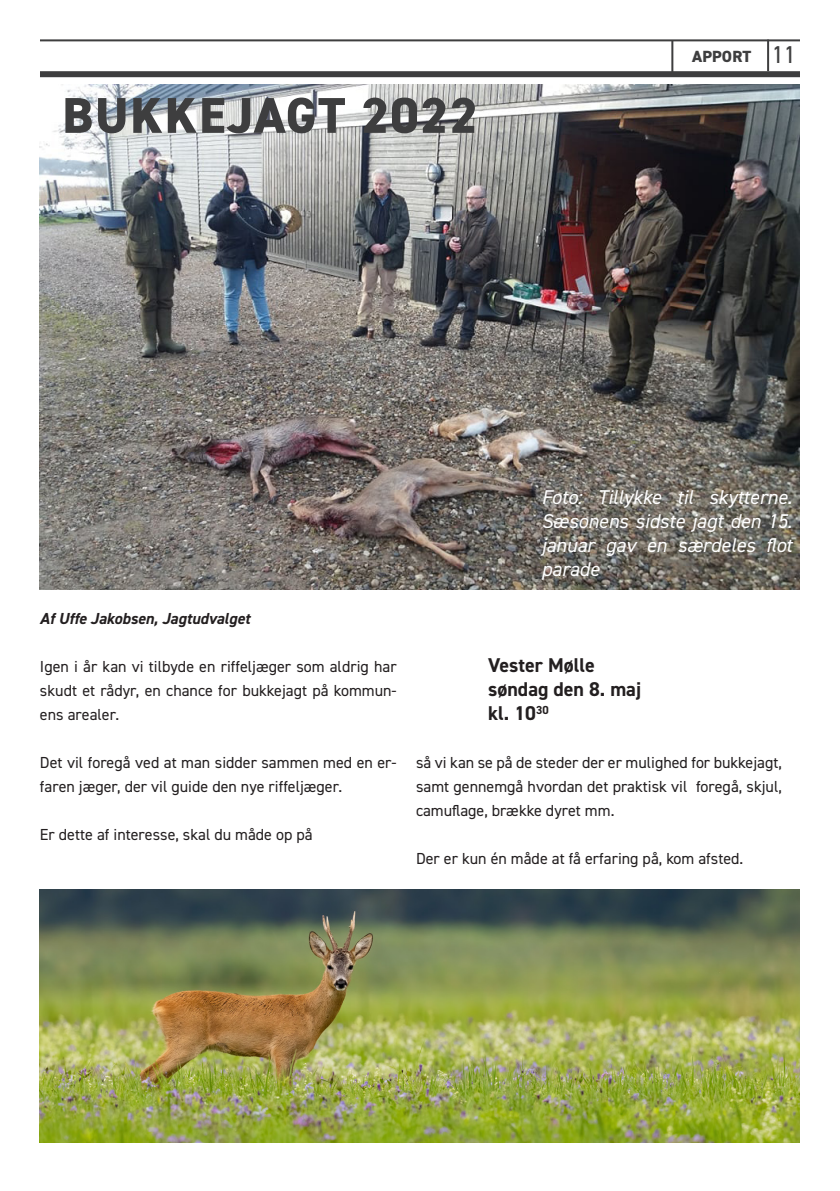
<style>
.page{position:relative;width:840px;height:1191px;background:#fff}
.page>*{position:absolute;margin:0;border:0;box-sizing:border-box;transform-origin:0 0}
._36pt_TITLE{font:800 50.4px "DIN2014";letter-spacing:.025em;color:#3e3e3f}
.Body_intro{font:italic 20px/24px "DIN2014";color:#fff;text-align:justify}
.Body_intro-2{font:700 20px "DIN2014";color:#231f20}
.t1{font:800 16.2px "DIN2014";letter-spacing:.01em;color:#3e3e3f}
.Body_intro-3{font:16px/24px "DIN2014";color:#231f20;text-align:justify}
.Body_intro-4{font:italic 700 16px "DIN2014";color:#231f20}
.s1{font-weight:400;font-size:24.4px}
</style>
<div class="page">
<hr style="left:40px;top:39px;width:759px;height:2px;background:#3e3e3f">
<hr style="left:671px;top:41px;width:2px;height:31px;background:#3e3e3f">
<hr style="left:766px;top:40px;width:2px;height:31px;background:#3e3e3f">
<img style="left:40px;top:84px;width:759px;height:506px">
<div style="left:40px;top:71px;width:759px;height:6px;background:#3e3e3f"></div>
<img style="left:40px;top:889px;width:759px;height:253px">
<p class="_36pt_TITLE" style="left:62px;top:82px;width:416px">BUKKEJAGT 2022</p>
<p class="t1" style="left:691px;top:45px;width:105px">APPORT <span class="s1">11</span></p>
<p class="Body_intro-4" style="left:40px;top:608px;width:211px">Af Uffe Jakobsen, Jagtudvalget</p>
<p class="Body_intro" style="left:541px;top:485px;width:252px">Foto: Tillykke til skytterne.<br>Sæsonens sidste jagt den 15. januar gav en særdeles flot parade</p>
<p class="Body_intro-3" style="left:40px;top:654px;width:358px">Igen i år kan vi tilbyde en riffeljæger som aldrig har skudt et rådyr, en chance for bukkejagt på kommun&shy;ens arealer.</p>
<p class="Body_intro-3" style="left:40px;top:750px;width:358px">Det vil foregå ved at man sidder sammen med en er&shy;faren jæger, der vil guide den nye riffeljæger.</p>
<p class="Body_intro-3" style="left:40px;top:822px;width:274px">Er dette af interesse, skal du måde op på</p>
<p class="Body_intro-2" style="left:488px;top:652px;width:108px">Vester Mølle</p>
<p class="Body_intro-2" style="left:488px;top:676px;width:154px">søndag den 8. maj</p>
<p class="Body_intro-2" style="left:488px;top:700px;width:62px">kl. 10<sup>30</sup></p>
<p class="Body_intro-3" style="left:416px;top:750px;width:367px">så vi kan se på de steder der er mulighed for bukkejagt, samt gennemgå hvordan det praktisk vil foregå, skjul, camuflage, brække dyret mm.</p>
<p class="Body_intro-3" style="left:416px;top:846px;width:328px">Der er kun én måde at få erfaring på, kom afsted.</p>
</div>
